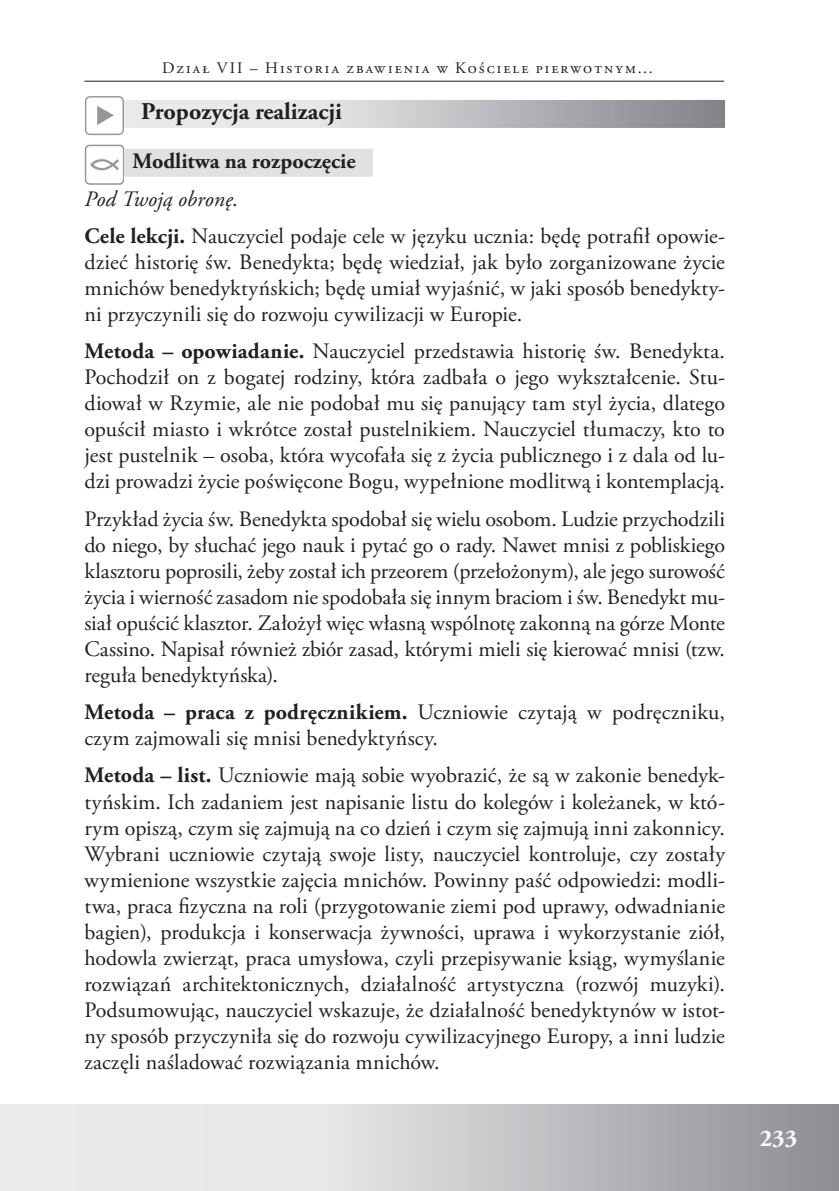
<style>
.page{position:relative;width:839px;height:1191px;background:#fff}
.page>*{position:absolute;margin:0;border:0;box-sizing:border-box;transform-origin:0 0}
.t1{font:700 24px "Adobe Garamond Pro";color:#231f20}
.t2{font:700 24px "Adobe Garamond Pro";color:#fff}
.t3{font:22px/26px "Adobe Garamond Pro";letter-spacing:.005em;color:#231f20;text-align:justify}
.t4{font:16px "Adobe Garamond Pro";letter-spacing:.13em;color:#231f20}
.s1{font-weight:700}
.s2{font-style:italic}
</style>
<div class="page">
<svg style="left:1px;top:1104px;width:838px;height:86px;background:#caccce"></svg>
<hr style="left:84px;top:81px;width:640px;height:1px;background:#231f20">
<hr style="left:0;top:1104px;width:1px;height:86px;background:#e9eaeb">
<svg style="left:124px;top:100px;width:601px;height:28px;background:#c3c4c7"></svg>
<div style="left:121px;top:149px;width:252px;height:28px;background:#e0e1e3"></div>
<svg style="left:85px;top:96px;width:39px;height:39px"></svg>
<img style="left:84px;top:144px;width:40px;height:40px">
<svg style="left:49px;top:1154px;width:11px;height:36px"></svg>
<p class="t4" style="left:162px;top:58px;width:492px">Dział VII – Historia zbawienia w Kościele pierwotnym...</p>
<p class="t1" style="left:141px;top:98px;width:202px">Propozycja realizacji</p>
<p class="t3" style="left:84px;top:143px;width:642px;line-height:37.4px;text-align:left;text-indent:48px"><span class="s1">Modlitwa na rozpoczęcie<br></span><span class="s2">Pod Twoją obronę</span>.<br><span class="s1">Cele lekcji.</span> Nauczyciel podaje cele w języku ucznia: będę potrafił opowie-</p>
<p class="t3" style="left:84px;top:250px;width:642px">dzieć historię św. Benedykta; będę wiedział, jak było zorganizowane życie mnichów benedyktyńskich; będę umiał wyjaśnić, w jaki sposób benedykty&shy;ni przyczynili się do rozwoju cywilizacji w Europie.</p>
<p class="t3" style="left:84px;top:339px;width:642px"><span class="s1">Metoda – opowiadanie.</span> Nauczyciel przedstawia historię św. Benedykta.<br>Pochodził on z bogatej rodziny, która zadbała o jego wykształcenie. Stu&shy;diował w Rzymie, ale nie podobał mu się panujący tam styl życia, dlatego opuścił miasto i wkrótce został pustelnikiem. Nauczyciel tłumaczy, kto to jest pustelnik – osoba, która wycofała się z życia publicznego i z dala od lu&shy;dzi prowadzi życie poświęcone Bogu, wypełnione modlitwą i kontemplacją.</p>
<p class="t3" style="left:84px;top:506px;width:642px">Przykład życia św. Benedykta spodobał się wielu osobom. Ludzie przychodzili do niego, by słuchać jego nauk i pytać go o rady. Nawet mnisi z pobliskiego klasztoru poprosili, żeby został ich przeorem (przełożonym), ale jego surowość życia i wierność zasadom nie spodobała się innym braciom i św. Benedykt mu&shy;siał opuścić klasztor. Założył więc własną wspólnotę zakonną na górze Monte Cassino. Napisał również zbiór zasad, którymi mieli się kierować mnisi (tzw. reguła benedyktyńska).</p>
<p class="t3" style="left:84px;top:700px;width:642px"><span class="s1">Metoda – praca z podręcznikiem.</span> Uczniowie czytają w podręczniku, czym zajmowali się mnisi benedyktyńscy.</p>
<p class="t3" style="left:84px;top:763px;width:642px"><span class="s1">Metoda – list.</span> Uczniowie mają sobie wyobrazić, że są w zakonie benedyk&shy;tyńskim. Ich zadaniem jest napisanie listu do kolegów i koleżanek, w któ&shy;rym opiszą, czym się zajmują na co dzień i czym się zajmują inni zakonnicy.<br>Wybrani uczniowie czytają swoje listy, nauczyciel kontroluje, czy zostały wymienione wszystkie zajęcia mnichów. Powinny paść odpowiedzi: modli&shy;twa, praca fizyczna na roli (przygotowanie ziemi pod uprawy, odwadnianie bagien), produkcja i konserwacja żywności, uprawa i wykorzystanie ziół, hodowla zwierząt, praca umysłowa, czyli przepisywanie ksiąg, wymyślanie rozwiązań architektonicznych, działalność artystyczna (rozwój muzyki).<br>Podsumowując, nauczyciel wskazuje, że działalność benedyktynów w istot&shy;ny sposób przyczyniła się do rozwoju cywilizacyjnego Europy, a inni ludzie zaczęli naśladować rozwiązania mnichów.</p>
<p class="t2" style="left:760px;top:1124px;width:39px">233</p>
</div>
